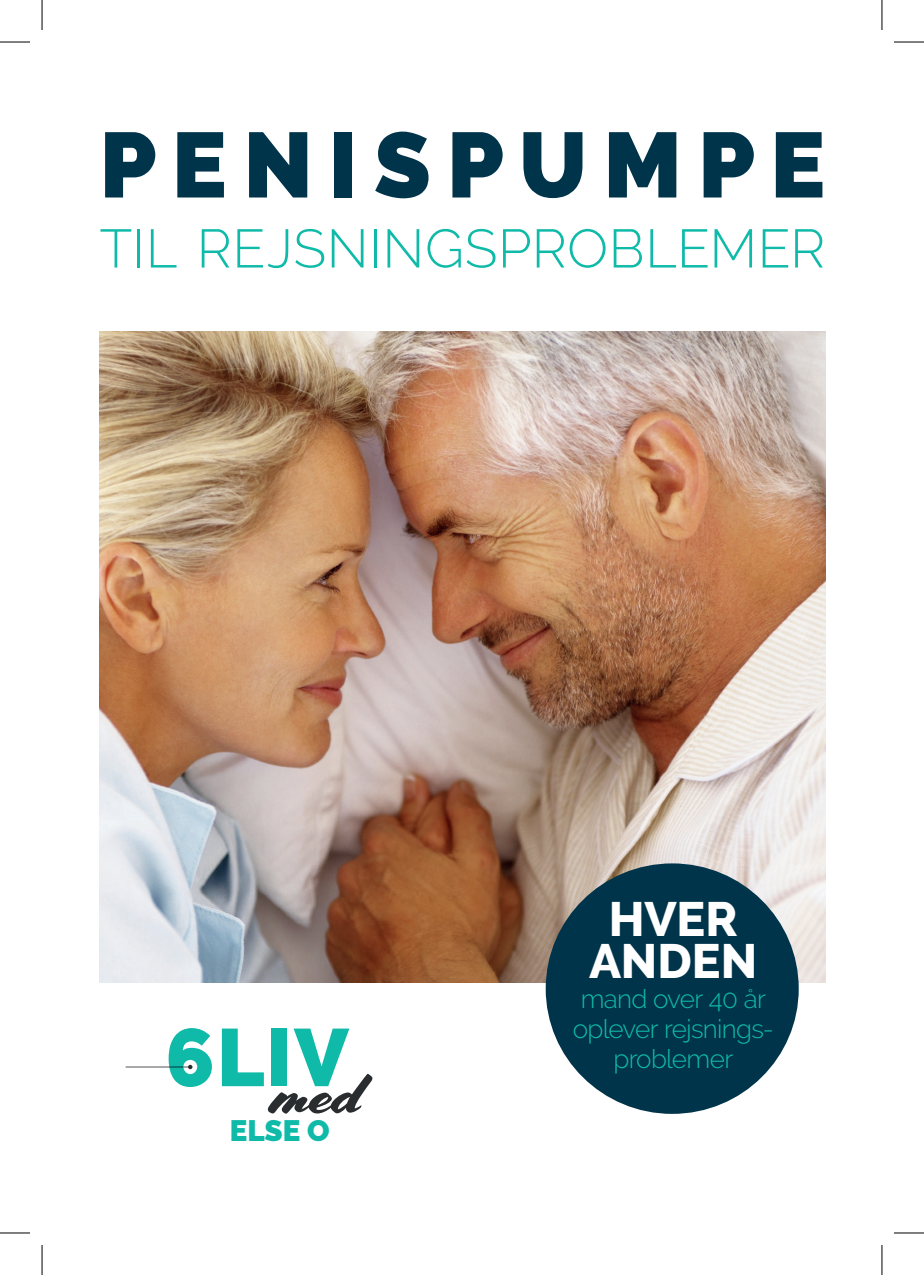
<style>
.page{position:relative;width:924px;height:1275px;background:#fff}
.page>*{position:absolute;margin:0;border:0;box-sizing:border-box;transform-origin:0 0}
.t1{font:900 92px "Raleway";letter-spacing:.175em;color:#00344a}
.t2{font:300 54px "Raleway";letter-spacing:.01em;color:#10baa9}
.t3{font:800 48px/42px "Raleway";color:#fff;text-align:center}
.t4{font:900 29.4px "Raleway";color:#10baa8}
.t5{font:300 26px/30px "Raleway";letter-spacing:-.025em;color:#10baa9;text-align:center}
</style>
<div class="page">
<img style="left:99px;top:331px;width:725px;height:651px">
<div style="left:545px;top:863px;width:253px;height:250px;background:#00344a;border-radius:50%"></div>
<svg style="left:126px;top:1028px;width:86px;height:59px"></svg>
<svg style="left:222px;top:1028px;width:150px;height:85px"></svg>
<hr style="left:0;top:42px;width:30px;height:1px;background:#000">
<hr style="left:893px;top:42px;width:30px;height:1px;background:#000">
<hr style="left:0;top:1232px;width:30px;height:1px;background:#000">
<hr style="left:893px;top:1232px;width:30px;height:1px;background:#000">
<hr style="left:42px;top:0;width:1px;height:30px;background:#000">
<hr style="left:42px;top:1245px;width:1px;height:30px;background:#000">
<hr style="left:881px;top:0;width:1px;height:30px;background:#000">
<hr style="left:881px;top:1245px;width:1px;height:30px;background:#000">
<h1 class="t1" style="left:99px;top:112px;width:726px">PENISPUMPE</h1>
<h2 class="t2" style="left:99px;top:217px;width:726px">TIL REJSNINGSPROBLEMER</h2>
<p class="t4" style="left:230px;top:1113px;width:101px">ELSE O</p>
<h3 class="t3" style="left:589px;top:898px;width:170px">HVER<br>ANDEN</h3>
<p class="t5" style="left:572px;top:983px;width:202px">mand over 40 år oplever rejsnings&shy;problemer</p>
</div>
